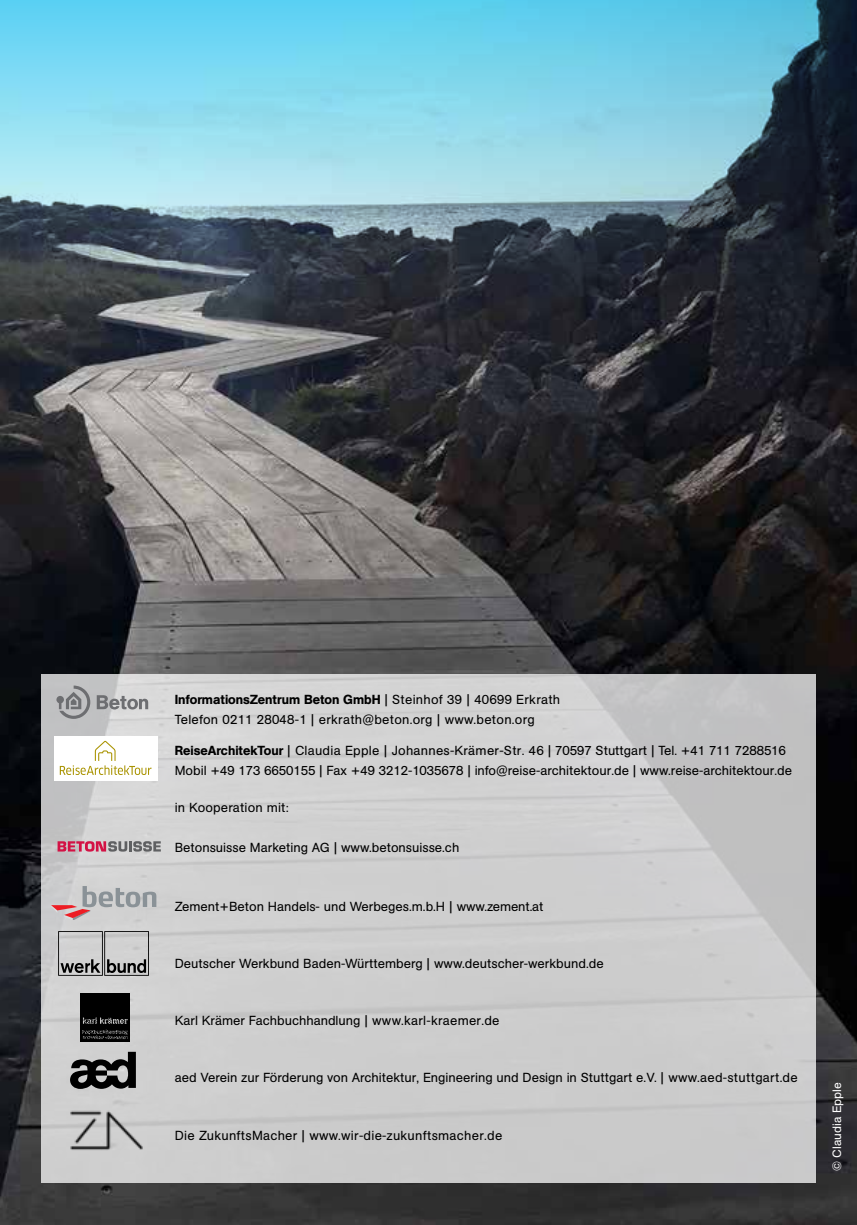
<style>
.page{position:relative;width:857px;height:1225px;background:#fff}
.page>*{position:absolute;margin:0;border:0;box-sizing:border-box;transform-origin:0 0}
.t1{font:13px/20px "AG Book Pro";color:#000}
.t2{font:13px/20px "AG Book Pro";letter-spacing:.02em;color:#000}
.t3{font:12px "AG Book Pro";color:#fff}
.s1{font-weight:500}
</style>
<div class="page">
<img style="left:0;top:312px;width:856px;height:913px">
<div style="left:41px;top:674px;width:774px;height:508px;background:linear-gradient(to right,#d2d2d2,#c8c8c9)"></div>
<svg style="left:56px;top:685px;width:34px;height:34px"></svg>
<svg style="left:97px;top:695px;width:51px;height:14px"></svg>
<svg style="left:58px;top:841px;width:103px;height:10px"></svg>
<svg style="left:51px;top:886px;width:105px;height:33px"></svg>
<svg style="left:58px;top:931px;width:91px;height:44px"></svg>
<div style="left:54px;top:736px;width:103px;height:45px;background:#fff"></div>
<svg style="left:60px;top:741px;width:91px;height:34px"></svg>
<img style="left:81px;top:993px;width:49px;height:48px">
<svg style="left:70px;top:1051px;width:66px;height:38px"></svg>
<img style="left:66px;top:1110px;width:80px;height:49px">
<svg style="left:0;top:0;width:856px;height:312px"></svg>
<p class="t2" style="left:175px;top:689px;width:387px"><span class="s1">InformationsZentrum Beton GmbH</span> | Steinhof 39 | 40699 Erkrath<br>Telefon 0211 28048-1 | erkrath@beton.org | www.beton.org</p>
<p class="t1" style="left:175px;top:740px;width:618px"><span class="s1">ReiseArchitekTour</span> | Claudia Epple | Johannes-Krämer-Str. 46 | 70597 Stuttgart | Tel. +41 711 7288516<br>Mobil +49 173 6650155 | Fax +49 3212-1035678 | info@reise-architektour.de | www.reise-architektour.de</p>
<p class="t1" style="left:175px;top:797px;width:115px">in Kooperation mit:</p>
<p class="t1" style="left:175px;top:836px;width:286px">Betonsuisse Marketing AG | www.betonsuisse.ch</p>
<p class="t1" style="left:175px;top:895px;width:370px">Zement+Beton Handels- und Werbeges.m.b.H | www.zement.at</p>
<p class="t1" style="left:175px;top:953px;width:430px">Deutscher Werkbund Baden-Württemberg | www.deutscher-werkbund.de</p>
<p class="t1" style="left:175px;top:1010px;width:326px">Karl Krämer Fachbuchhandlung | www.karl-kraemer.de</p>
<p class="t1" style="left:175px;top:1067px;width:624px">aed Verein zur Förderung von Architektur, Engineering und Design in Stuttgart e.V. | www.aed-stuttgart.de</p>
<p class="t2" style="left:175px;top:1125px;width:329px">Die ZukunftsMacher | www.wir-die-zukunftsmacher.de</p>
<p class="t3" style="left:828px;top:1171px;width:90px;rotate:-90deg">© Claudia Epple</p>
</div>
